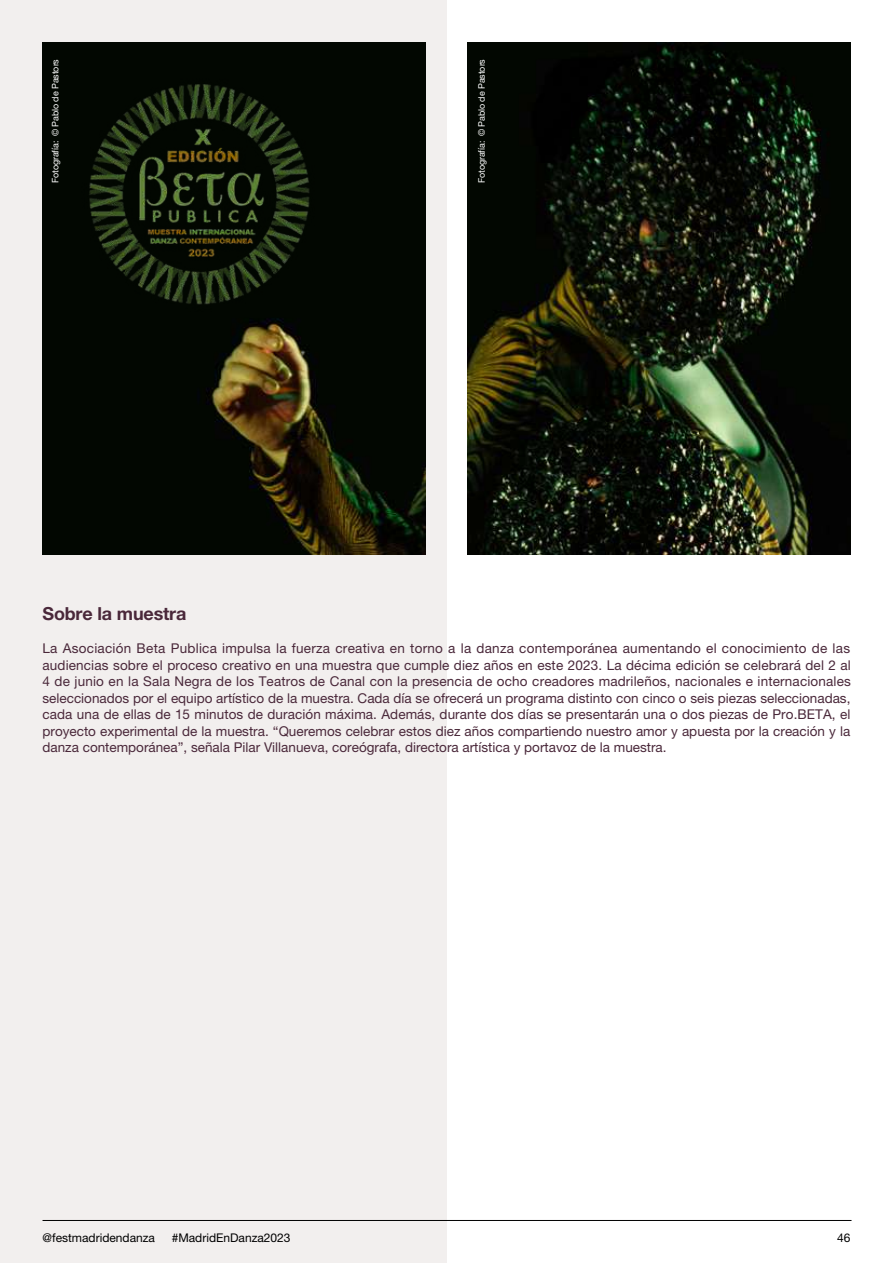
<style>
.page{position:relative;width:893px;height:1263px;background:#fff}
.page>*{position:absolute;margin:0;border:0;box-sizing:border-box;transform-origin:0 0}
.t1{font:700 18px "Helvetica Neue LT Pro";letter-spacing:-.01em;color:#4a283a}
.t2{font:13.5px/16.5px "Helvetica Neue LT Pro";color:#4a283a;text-align:justify}
.t3{font:12px "Helvetica Neue LT Pro";color:#000}
.t4{font:9px "Helvetica Neue LT Pro";letter-spacing:-.01em;color:#fff}
</style>
<div class="page">
<div style="left:0;top:0;width:446px;height:1263px;background:#f2efee"></div>
<img style="left:43px;top:43px;width:382px;height:511px">
<img style="left:468px;top:43px;width:382px;height:511px">
<hr style="left:43px;top:1220px;width:808px;height:1px;background:#000">
<img style="left:74px;top:70px;width:252px;height:253px">
<p class="t4" style="left:50px;top:183px;width:126px;rotate:-90deg">Fotografía: © Pablo de Pastors</p>
<p class="t4" style="left:476px;top:183px;width:126px;rotate:-90deg">Fotografía: © Pablo de Pastors</p>
<h1 class="t1" style="left:43px;top:602px;width:145px">Sobre la muestra</h1>
<p class="t2" style="left:43px;top:640px;width:810px">La Asociación Beta Publica impulsa la fuerza creativa en torno a la danza contemporánea aumentando el conocimiento de las audiencias sobre el proceso creativo en una muestra que cumple diez años en este 2023. La décima edición se celebrará del 2 al 4 de junio en la Sala Negra de los Teatros de Canal con la presencia de ocho creadores madrileños, nacionales e internacionales seleccionados por el equipo artístico de la muestra. Cada día se ofrecerá un programa distinto con cinco o seis piezas seleccionadas, cada una de ellas de 15 minutos de duración máxima. Además, durante dos días se presentarán una o dos piezas de Pro.BETA, el proyecto experimental de la muestra. “Queremos celebrar estos diez años compartiendo nuestro amor y apuesta por la creación y la danza contemporánea”, señala Pilar Villanueva, coreógrafa, directora artística y portavoz de la muestra.</p>
<p class="t3" style="left:43px;top:1231px;width:114px">@festmadridendanza</p>
<p class="t3" style="left:172px;top:1231px;width:120px">#MadridEnDanza2023</p>
<p class="t3" style="left:837px;top:1231px;width:15px">46</p>
</div>
